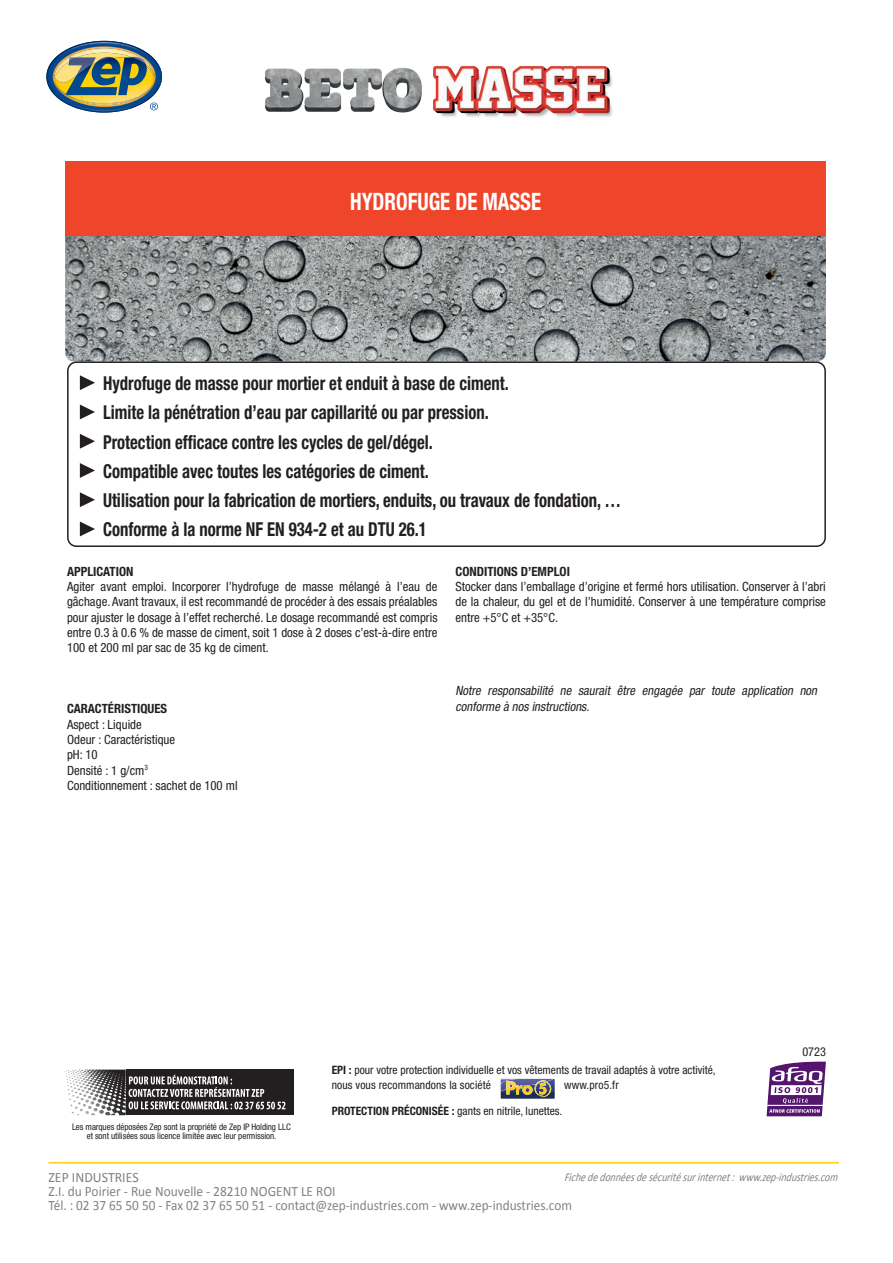
<style>
.page{position:relative;width:893px;height:1263px;background:#fff}
.page>*{position:absolute;margin:0;border:0;box-sizing:border-box;transform-origin:0 0}
.t1{font:700 condensed 24px "Helvetica Neue LT Std";color:#fff;scale:.87 1}
.t2{font:700 condensed 19.2px/29.2px "Helvetica Neue LT Std";color:#231f20;scale:.87 1}
.t3{font:14.25px/14.2px "Calibri";color:#7e8387}
.t4{font:condensed 12.75px/15.3px "Helvetica Neue LT Std";color:#231f20;text-align:justify}
.t5{font:italic condensed 12.75px/15.3px "Helvetica Neue LT Std";color:#231f20}
.t6{font:700 condensed 12.75px "Helvetica Neue LT Std";color:#231f20}
.t7{font:condensed 12.3px "Helvetica Neue LT Std";color:#231f20}
.t8{font:italic 12px "Calibri";color:#7e8387;scale:.82 1}
.t9{font:condensed 11.55px/15px "Helvetica Neue LT Std";color:#231f20}
.t10{font:condensed 9px/9px "Helvetica Neue LT Std";letter-spacing:-.005em;color:#231f20;text-align:center}
.s1{font-weight:700}
</style>
<div class="page">
<hr style="left:48px;top:1162px;width:791px;height:1px;background:#fecc18">
<svg style="left:150px;top:103px;width:8px;height:7px"></svg>
<img style="left:90px;top:41px;width:28px;height:1px">
<img style="left:46px;top:69px;width:2px;height:16px">
<img style="left:161px;top:70px;width:1px;height:13px">
<img style="left:79px;top:108px;width:50px;height:5px">
<img style="left:48px;top:61px;width:4px;height:31px">
<img style="left:80px;top:107px;width:48px;height:4px">
<img style="left:74px;top:42px;width:60px;height:4px">
<img style="left:52px;top:46px;width:104px;height:61px">
<img style="left:54px;top:77px;width:11px;height:6px">
<svg style="left:92px;top:46px;width:12px;height:1px"></svg>
<svg style="left:48px;top:65px;width:7px;height:13px"></svg>
<img style="left:54px;top:48px;width:99px;height:29px">
<img style="left:65px;top:54px;width:96px;height:42px">
<img style="left:65px;top:236px;width:761px;height:125px">
<svg style="left:766px;top:1061px;width:60px;height:56px"></svg>
<hr style="left:767px;top:1105px;width:56px;height:1px;background:#fff">
<div style="left:126px;top:1069px;width:167px;height:46px;background:#231f20"></div>
<svg style="left:79px;top:1069px;width:206px;height:46px"></svg>
<svg style="left:501px;top:1079px;width:54px;height:20px"></svg>
<img style="left:501px;top:1079px;width:24px;height:5px">
<div style="left:65px;top:162px;width:761px;height:74px;background:#ef452a"></div>
<svg style="left:80px;top:375px;width:15px;height:15px"></svg>
<svg style="left:80px;top:404px;width:15px;height:15px"></svg>
<svg style="left:80px;top:434px;width:15px;height:15px"></svg>
<svg style="left:80px;top:463px;width:15px;height:15px"></svg>
<svg style="left:80px;top:492px;width:15px;height:15px"></svg>
<svg style="left:80px;top:521px;width:15px;height:15px"></svg>
<div style="left:67px;top:361px;width:759px;height:186px;border:2px solid #231f20;border-radius:9px"></div>
<img style="left:433px;top:65px;width:179px;height:52px">
<img style="left:265px;top:67px;width:157px;height:46px">
<h1 class="t1" style="left:350px;top:186px;width:221px">HYDROFUGE DE MASSE</h1>
<p class="t2" style="left:103px;top:368px;width:597px">Hydrofuge de masse pour mortier et enduit à base de ciment.<br>Limite la pénétration d’eau par capillarité ou par pression.<br>Protection efficace contre les cycles de gel/dégel.<br>Compatible avec toutes les catégories de ciment.<br>Utilisation pour la fabrication de mortiers, enduits, ou travaux de fondation, … Conforme à la norme NF EN 934-2 et au DTU 26.1</p>
<p class="t6" style="left:67px;top:563px;width:68px">APPLICATION</p>
<p class="t4" style="left:67px;top:579px;width:372px">Agiter avant emploi. Incorporer l’hydrofuge de masse mélangé à l’eau de gâchage. Avant travaux, il est recommandé de procéder à des essais préalables pour ajuster le dosage à l’effet recherché. Le dosage recommandé est compris entre 0.3 à 0.6 % de masse de ciment, soit 1 dose à 2 doses c’est-à-dire entre 100 et 200 ml par sac de 35 kg de ciment.</p>
<p class="t6" style="left:67px;top:701px;width:102px">CARACTÉRISTIQUES</p>
<p class="t4" style="left:67px;top:716px;width:172px;text-align:left">Aspect : Liquide<br>Odeur : Caractéristique<br>pH: 10<br>Densité : 1 g/cm<sup>3<br></sup>Conditionnement : sachet de 100 ml</p>
<p class="t6" style="left:455px;top:563px;width:116px">CONDITIONS D’EMPLOI</p>
<p class="t4" style="left:455px;top:579px;width:372px">Stocker dans l’emballage d’origine et fermé hors utilisation. Conserver à l’abri de la chaleur, du gel et de l’humidité. Conserver à une température comprise entre +5°C et +35°C.</p>
<p class="t5" style="left:455px;top:683px;width:366px">Notre responsabilité ne saurait être engagée par toute application non conforme à nos instructions.</p>
<p class="t7" style="left:802px;top:1045px;width:25px">0723</p>
<p class="t9" style="left:332px;top:1063px;width:385px"><span class="s1">EPI :</span> pour votre protection individuelle et vos vêtements de travail adaptés à votre activité, nous vous recommandons la société</p>
<p class="t9" style="left:564px;top:1078px;width:56px">www.pro5.fr</p>
<p class="t10" style="left:72px;top:1122px;width:220px">Les marques déposées Zep sont la propriété de Zep IP Holding LLC et sont utilisées sous licence limitée avec leur permission.</p>
<p class="t9" style="left:332px;top:1103px;width:232px"><span class="s1">PROTECTION PRÉCONISÉE :</span> gants en nitrile, lunettes.</p>
<p class="t8" style="left:564px;top:1168px;width:340px">Fichededonnéesdesécuritésurinternet:www.zep-industries.com</p>
<p class="t3" style="left:48px;top:1169px;width:525px">ZEP INDUSTRIES<br>Z.I. du Poirier - Rue Nouvelle - 28210 NOGENT LE ROI<br>Tél. : 02 37 65 50 50 - Fax 02 37 65 50 51 - contact@zep-industries.com - www.zep-industries.com</p>
</div>
